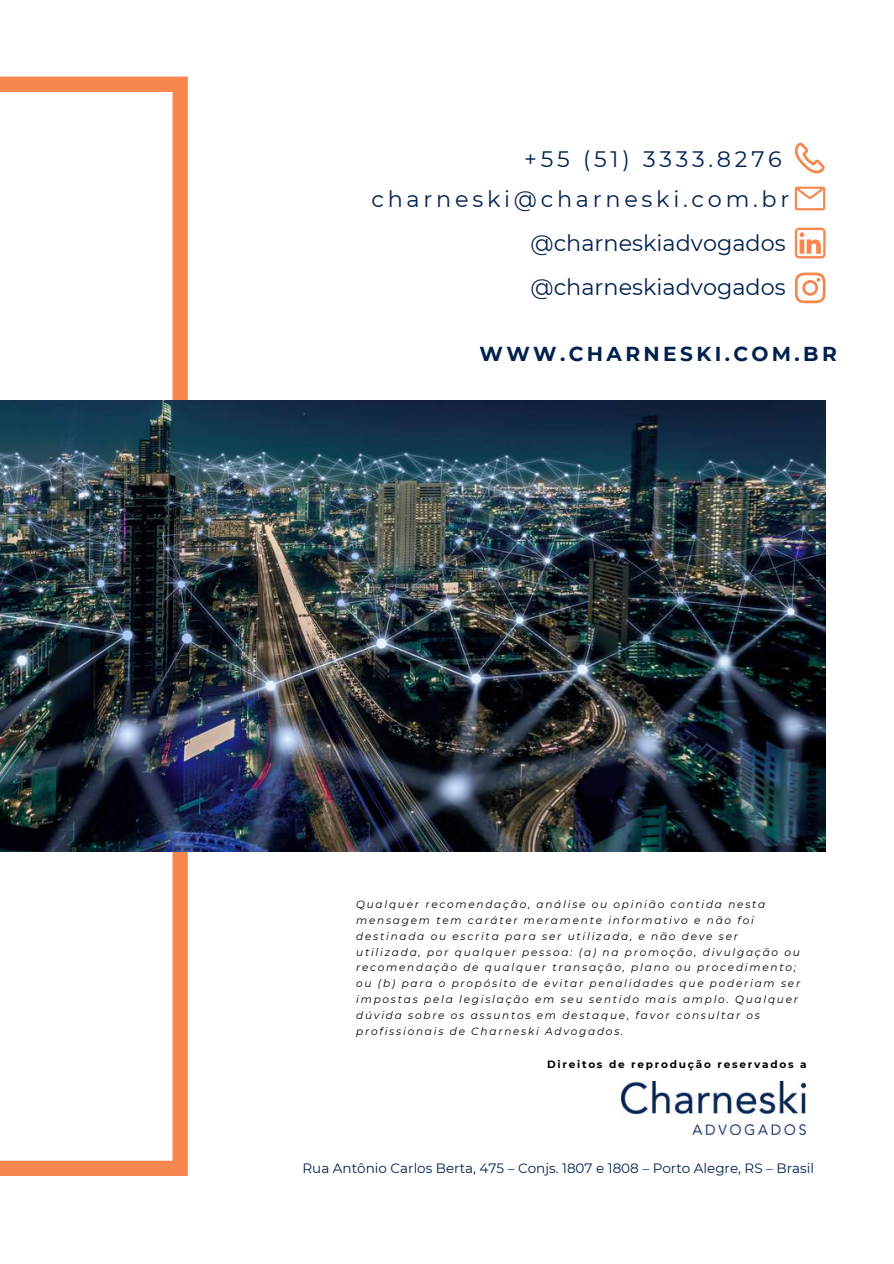
<style>
.page{position:relative;width:894px;height:1264px;background:#fff}
.page>*{position:absolute;margin:0;border:0;box-sizing:border-box;transform-origin:0 0}
.t1{font:22.35px/40.5px "Montserrat";letter-spacing:.165em;color:#00214d}
.t2{font:22.35px/44px "Montserrat";color:#00214d}
.t3{font:700 20.1px "Montserrat";letter-spacing:.165em;color:#00214d}
.t4{font:13.5px "Montserrat";color:#00214d}
.t5{font:italic 10.5px/15.8px "Montserrat";letter-spacing:.165em;color:#000}
.t6{font:700 10.5px "Montserrat";letter-spacing:.165em;color:#000}
</style>
<div class="page">
<svg style="left:794px;top:228px;width:31px;height:30px"></svg>
<svg style="left:794px;top:187px;width:31px;height:23px"></svg>
<svg style="left:794px;top:143px;width:30px;height:30px"></svg>
<svg style="left:794px;top:272px;width:31px;height:31px"></svg>
<img style="left:621px;top:1081px;width:184px;height:53px">
<svg style="left:0;top:76px;width:188px;height:1099px"></svg>
<img style="left:0;top:401px;width:825px;height:450px">
<h1 class="t1" style="left:371px;top:138px;width:419px;text-indent:153px">+55 (51) 3333.8276 charneski@charneski.com.br</h1>
<h1 class="t2" style="left:530px;top:221px;width:256px">@charneskiadvogados @charneskiadvogados</h1>
<h2 class="t3" style="left:479px;top:341px;width:359px">WWW.CHARNESKI.COM.BR</h2>
<p class="t5" style="left:356px;top:896px;width:445px">Qualquer recomendação, análise ou opinião contida nesta mensagem tem caráter meramente informativo e não foi destinada ou escrita para ser utilizada, e não deve ser utilizada, por qualquer pessoa: (a) na promoção, divulgação ou recomendação de qualquer transação, plano ou procedimento; ou (b) para o propósito de evitar penalidades que poderiam ser impostas pela legislação em seu sentido mais amplo. Qualquer dúvida sobre os assuntos em destaque, favor consultar os profissionais de Charneski Advogados.</p>
<p class="t6" style="left:547px;top:1057px;width:261px">Direitos de reprodução reservados a</p>
<p class="t4" style="left:302px;top:1159px;width:513px">Rua Antônio Carlos Berta, 475 – Conjs. 1807 e 1808 – Porto Alegre, RS – Brasil</p>
</div>
